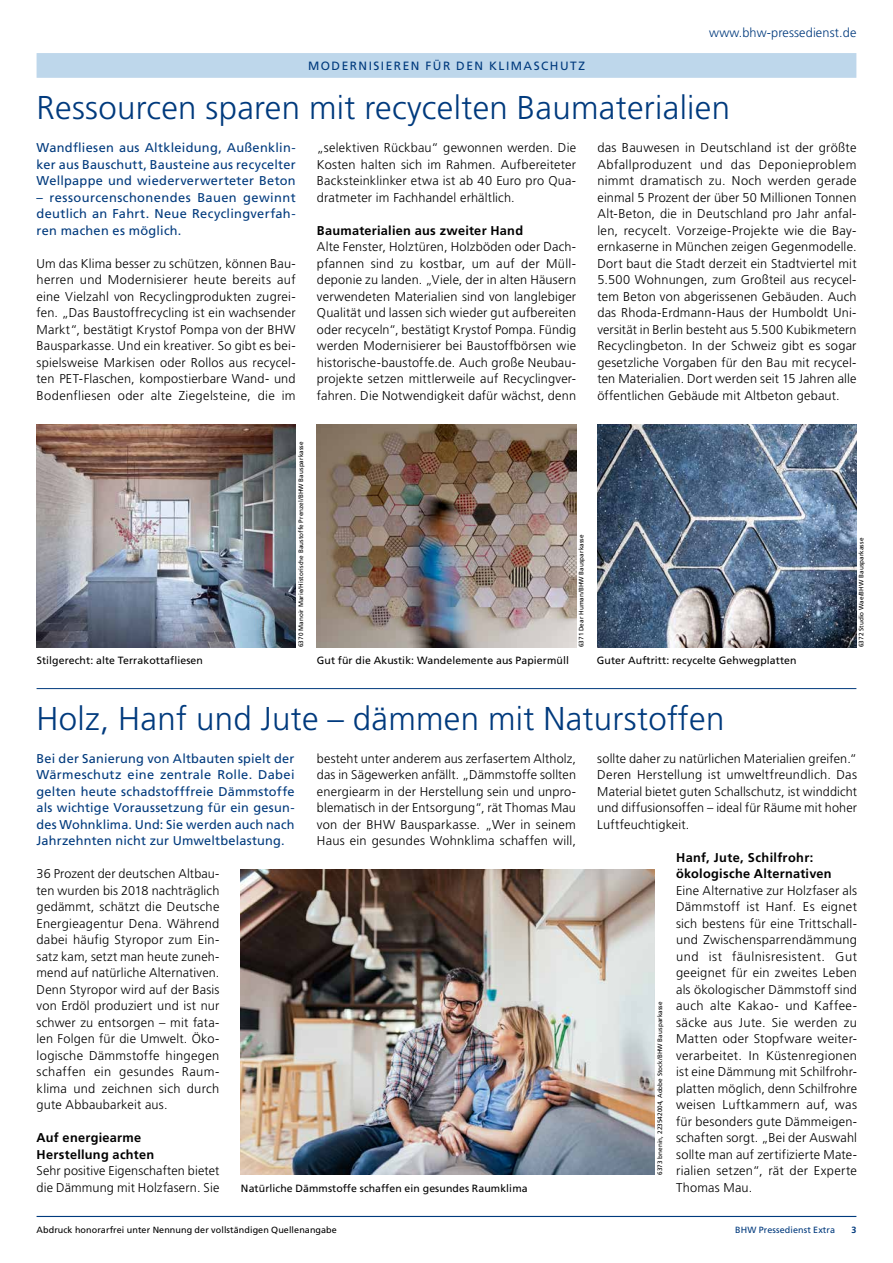
<style>
.page{position:relative;width:893px;height:1263px;background:#fff}
.page>*{position:absolute;margin:0;border:0;box-sizing:border-box;transform-origin:0 0}
.t1{font:300 33px "Frutiger LT Std";letter-spacing:.01em;color:#003a7d}
.t2{font:300 12.75px/16.5px "Frutiger LT Std";letter-spacing:.015em;color:#000;text-align:justify}
.t3{font:12.75px/16.5px "Frutiger LT Std";letter-spacing:.02em;color:#003a7d;text-align:justify}
.t4{font:700 12.75px/16.5px "Frutiger LT Std";letter-spacing:.02em;color:#000}
.t5{font:300 12.75px "Frutiger LT Std";letter-spacing:.01em;color:#003a7d}
.t6{font:12px "Frutiger LT Std";letter-spacing:.125em;color:#003a7d}
.t7{font:10.5px "Frutiger LT Std";letter-spacing:.01em;color:#000}
.t8{font:9px "Frutiger LT Std";letter-spacing:.01em;color:#000}
.t9{font:9px "Frutiger LT Std";letter-spacing:.01em;color:#003a7d}
.t10{font:700 9px "Frutiger LT Std";color:#003a7d}
.t11{font:6.3px "Frutiger LT Std";letter-spacing:.01em;color:#000}
</style>
<div class="page">
<hr style="left:37px;top:1216px;width:819px;height:1px;background:#003a7d">
<div style="left:37px;top:53px;width:819px;height:25px;background:#bed7eb"></div>
<hr style="left:37px;top:688px;width:819px;height:1px;background:#003a7d">
<img style="left:241px;top:870px;width:414px;height:305px">
<img style="left:317px;top:424px;width:259px;height:223px">
<img style="left:597px;top:424px;width:259px;height:223px">
<img style="left:37px;top:424px;width:259px;height:223px">
<p class="t5" style="left:709px;top:25px;width:149px">www.bhw-pressedienst.de</p>
<p class="t6" style="left:308px;top:58px;width:278px">MODERNISIEREN FÜR DEN KLIMASCHUTZ</p>
<h1 class="t1" style="left:37px;top:89px;width:695px">Ressourcen sparen mit recycelten Baumaterialien</h1>
<p class="t3" style="left:37px;top:139px;width:261px">Wandfliesen aus Altkleidung, Außenklin&shy;ker aus Bauschutt, Bausteine aus recycelter Wellpappe und wiederverwerteter Beton</p>
<p class="t3" style="left:37px;top:189px;width:261px">– ressourcenschonendes Bauen gewinnt deutlich an Fahrt. Neue Recyclingverfah&shy;ren machen es möglich.</p>
<p class="t2" style="left:37px;top:255px;width:261px">Um das Klima besser zu schützen, können Bau&shy;herren und Modernisierer heute bereits auf eine Vielzahl von Recyclingprodukten zugrei&shy;fen. „Das Baustoffrecycling ist ein wachsender Markt“, bestätigt Krystof Pompa von der BHW Bausparkasse. Und ein kreativer. So gibt es bei&shy;spielsweise Markisen oder Rollos aus recycel&shy;ten PET-Flaschen, kompostierbare Wand- und Bodenfliesen oder alte Ziegelsteine, die im</p>
<p class="t2" style="left:317px;top:140px;width:261px">„selektiven Rückbau“ gewonnen werden. Die Kosten halten sich im Rahmen. Aufbereiteter Backsteinklinker etwa ist ab 40 Euro pro Qua&shy;dratmeter im Fachhandel erhältlich.</p>
<p class="t4" style="left:317px;top:222px;width:208px">Baumaterialien aus zweiter Hand</p>
<p class="t2" style="left:317px;top:239px;width:261px">Alte Fenster, Holztüren, Holzböden oder Dach&shy;pfannen sind zu kostbar, um auf der Müll&shy;deponie zu landen. „Viele, der in alten Häusern verwendeten Materialien sind von langlebiger Qualität und lassen sich wieder gut aufbereiten oder recyceln“, bestätigt Krystof Pompa. Fündig werden Modernisierer bei Baustoffbörsen wie historische-baustoffe.de. Auch große Neubau&shy;projekte setzen mittlerweile auf Recyclingver&shy;fahren. Die Notwendigkeit dafür wächst, denn</p>
<p class="t2" style="left:597px;top:140px;width:261px">das Bauwesen in Deutschland ist der größte Abfallproduzent und das Deponieproblem nimmt dramatisch zu. Noch werden gerade einmal 5 Prozent der über 50 Millionen Tonnen Alt-Beton, die in Deutschland pro Jahr anfal&shy;len, recycelt. Vorzeige-Projekte wie die Bay&shy;ernkaserne in München zeigen Gegenmodelle.<br>Dort baut die Stadt derzeit ein Stadtviertel mit 5.500 Wohnungen, zum Großteil aus recycel&shy;tem Beton von abgerissenen Gebäuden. Auch das Rhoda-Erdmann-Haus der Humboldt Uni&shy;versität in Berlin besteht aus 5.500 Kubikmetern Recyclingbeton. In der Schweiz gibt es sogar gesetzliche Vorgaben für den Bau mit recycel&shy;ten Materialien. Dort werden seit 15 Jahren alle öffentlichen Gebäude mit Altbeton gebaut.</p>
<p class="t7" style="left:37px;top:654px;width:168px">Stilgerecht: alte Terrakottafliesen</p>
<p class="t11" style="left:297px;top:647px;width:207px;rotate:-90deg">6370 Manoir Marie/Historische Baustoffe Prenzel/BHW Bausparkasse</p>
<p class="t11" style="left:577px;top:647px;width:114px;rotate:-90deg">6371 Dear Human/BHW Bausparkasse</p>
<p class="t11" style="left:858px;top:647px;width:111px;rotate:-90deg">6372 Studio Wae/BHW Bausparkasse</p>
<p class="t7" style="left:317px;top:654px;width:254px">Gut für die Akustik: Wandelemente aus Papiermüll</p>
<p class="t7" style="left:597px;top:654px;width:201px">Guter Auftritt: recycelte Gehwegplatten</p>
<h1 class="t1" style="left:37px;top:700px;width:689px">Holz, Hanf und Jute – dämmen mit Naturstoffen</h1>
<p class="t2" style="left:597px;top:750px;width:261px">sollte daher zu natürlichen Materialien greifen.“ Deren Herstellung ist umweltfreundlich. Das Material bietet guten Schallschutz, ist winddicht und diffusionsoffen – ideal für Räume mit hoher Luftfeuchtigkeit.</p>
<p class="t4" style="left:676px;top:849px;width:157px">Hanf, Jute, Schilfrohr: ökologische Alternativen</p>
<p class="t2" style="left:676px;top:882px;width:182px">Eine Alternative zur Holzfaser als Dämmstoff ist Hanf. Es eignet sich bestens für eine Trittschall&shy;und Zwischensparrendämmung und ist fäulnisresistent. Gut geeignet für ein zweites Leben als ökologischer Dämmstoff sind auch alte Kakao- und Kaffee&shy;säcke aus Jute. Sie werden zu Matten oder Stopfware weiter&shy;verarbeitet. In Küstenregionen ist eine Dämmung mit Schilfrohr&shy;platten möglich, denn Schilfrohre weisen Luftkammern auf, was für besonders gute Dämmeigen&shy;schaften sorgt. „Bei der Auswahl sollte man auf zertifizierte Mate&shy;rialien setzen“, rät der Experte</p>
<p class="t7" style="left:241px;top:1182px;width:288px">Natürliche Dämmstoffe schaffen ein gesundes Raumklima</p>
<p class="t2" style="left:676px;top:1179px;width:78px">Thomas Mau.</p>
<p class="t2" style="left:317px;top:750px;width:261px">besteht unter anderem aus zerfasertem Altholz, das in Sägewerken anfällt. „Dämmstoffe sollten energiearm in der Herstellung sein und unpro&shy;blematisch in der Entsorgung“, rät Thomas Mau von der BHW Bausparkasse. „Wer in seinem Haus ein gesundes Wohnklima schaffen will,</p>
<p class="t3" style="left:37px;top:750px;width:260px">Bei der Sanierung von Altbauten spielt der Wärmeschutz eine zentrale Rolle. Dabei gelten heute schadstofffreie Dämmstoffe als wichtige Voraussetzung für ein gesun&shy;des Wohnklima. Und: Sie werden auch nach Jahrzehnten nicht zur Umweltbelastung.</p>
<p class="t2" style="left:37px;top:866px;width:184px">36 Prozent der deutschen Altbau&shy;ten wurden bis 2018 nachträglich gedämmt, schätzt die Deutsche Energieagentur Dena. Während dabei häufig Styropor zum Ein&shy;satz kam, setzt man heute zuneh&shy;mend auf natürliche Alternativen.<br>Denn Styropor wird auf der Basis von Erdöl produziert und ist nur schwer zu entsorgen – mit fata&shy;len Folgen für die Umwelt. Öko&shy;logische Dämmstoffe hingegen schaffen ein gesundes Raum&shy;klima und zeichnen sich durch gute Abbaubarkeit aus.</p>
<p class="t4" style="left:37px;top:1129px;width:119px">Auf energiearme<br>Herstellung achten</p>
<p class="t2" style="left:37px;top:1163px;width:184px">Sehr positive Eigenschaften bietet die Dämmung mit Holzfasern. Sie</p>
<p class="t11" style="left:656px;top:1175px;width:175px;rotate:-90deg">6373 bnenin, 223542004, Adobe Stock/BHW Bausparkasse</p>
<p class="t8" style="left:37px;top:1224px;width:302px">Abdruck honorarfrei unter Nennung der vollständigen Quellenangabe</p>
<p class="t9" style="left:735px;top:1224px;width:101px">BHW Pressedienst Extra</p>
<p class="t10" style="left:851px;top:1224px;width:7px">3</p>
</div>
